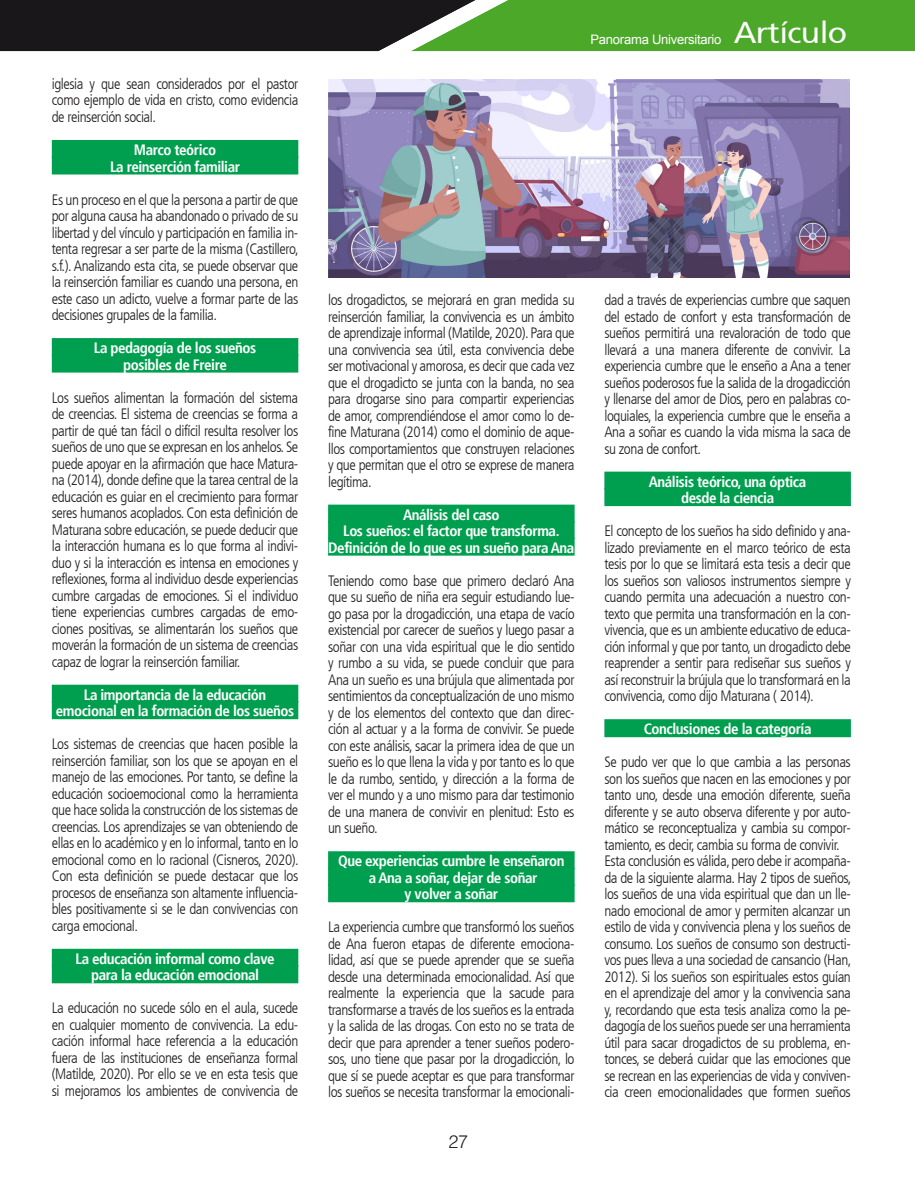
<style>
.page{position:relative;width:915px;height:1191px;background:#fff}
.page>*{position:absolute;margin:0;border:0;box-sizing:border-box;transform-origin:0 0}
.t1{font:30px "Frutiger SAIN Rmv 1 Roman";letter-spacing:-.02em;color:#fff;scale:1.06 1}
.t2{font:300 18px "Helvetica LT Std";color:#231f20}
.t3{font:300 condensed 15px/16.5px "Frutiger LT";letter-spacing:-.03em;color:#231f20;text-align:justify}
.t4{font:700 condensed 15px/16.5px "Frutiger";letter-spacing:-.03em;color:#fff;text-align:center}
.t5{font:13.05px "Arial";letter-spacing:-.02em;color:#fff}
</style>
<div class="page">
<svg style="left:0;top:0;width:914px;height:51px;background:#3a672a"></svg>
<div style="left:52px;top:140px;width:246px;height:18px;background:#009f4f"></div>
<div style="left:52px;top:156px;width:246px;height:18px;background:#009f4f"></div>
<div style="left:52px;top:338px;width:246px;height:18px;background:#009f4f"></div>
<div style="left:52px;top:354px;width:246px;height:18px;background:#009f4f"></div>
<div style="left:52px;top:684px;width:246px;height:18px;background:#009f4f"></div>
<div style="left:52px;top:701px;width:246px;height:18px;background:#009f4f"></div>
<div style="left:52px;top:948px;width:246px;height:18px;background:#009f4f"></div>
<div style="left:52px;top:965px;width:246px;height:18px;background:#009f4f"></div>
<div style="left:328px;top:504px;width:246px;height:18px;background:#009f4f"></div>
<div style="left:328px;top:521px;width:246px;height:18px;background:#009f4f"></div>
<div style="left:328px;top:537px;width:246px;height:18px;background:#009f4f"></div>
<div style="left:328px;top:851px;width:246px;height:18px;background:#009f4f"></div>
<div style="left:328px;top:867px;width:246px;height:18px;background:#009f4f"></div>
<div style="left:328px;top:884px;width:246px;height:18px;background:#009f4f"></div>
<div style="left:604px;top:471px;width:246px;height:18px;background:#009f4f"></div>
<div style="left:604px;top:488px;width:246px;height:18px;background:#009f4f"></div>
<div style="left:604px;top:719px;width:246px;height:18px;background:#009f4f"></div>
<img style="left:328px;top:80px;width:520px;height:197px">
<p class="t3" style="left:52px;top:76px;width:248px">iglesia y que sean considerados por el pastor como ejemplo de vida en cristo, como evidencia de reinserción social.</p>
<p class="t4" style="left:110px;top:142px;width:131px">Marco teórico<br>La reinserción familiar</p>
<p class="t3" style="left:52px;top:191px;width:248px">Es un proceso en el que la persona a partir de que por alguna causa ha abandonado o privado de su libertad y del vínculo y participación en familia in&shy;tenta regresar a ser parte de la misma (Castillero, s.f.). Analizando esta cita, se puede observar que la reinserción familiar es cuando una persona, en este caso un adicto, vuelve a formar parte de las decisiones grupales de la familia.</p>
<p class="t4" style="left:94px;top:340px;width:164px">La pedagogía de los sueños posibles de Freire</p>
<p class="t3" style="left:52px;top:389px;width:248px">Los sueños alimentan la formación del sistema de creencias. El sistema de creencias se forma a partir de qué tan fácil o difícil resulta resolver los sueños de uno que se expresan en los anhelos. Se puede apoyar en la afirmación que hace Matura&shy;na (2014), donde define que la tarea central de la educación es guiar en el crecimiento para formar seres humanos acoplados. Con esta definición de Maturana sobre educación, se puede deducir que la interacción humana es lo que forma al indivi&shy;duo y si la interacción es intensa en emociones y reflexiones, forma al individuo desde experiencias cumbre cargadas de emociones. Si el individuo tiene experiencias cumbres cargadas de emo&shy;ciones positivas, se alimentarán los sueños que moverán la formación de un sistema de creencias capaz de lograr la reinserción familiar.</p>
<p class="t4" style="left:56px;top:686px;width:240px">La importancia de la educación emocional en la formación de los sueños</p>
<p class="t3" style="left:52px;top:736px;width:248px">Los sistemas de creencias que hacen posible la reinserción familiar, son los que se apoyan en el manejo de las emociones. Por tanto, se define la educación socioemocional como la herramienta que hace solida la construcción de los sistemas de creencias. Los aprendizajes se van obteniendo de ellas en lo académico y en lo informal, tanto en lo emocional como en lo racional (Cisneros, 2020).<br>Con esta definición se puede destacar que los procesos de enseñanza son altamente influencia&shy;bles positivamente si se le dan convivencias con carga emocional.</p>
<p class="t4" style="left:75px;top:950px;width:200px">La educación informal como clave para la educación emocional</p>
<p class="t3" style="left:52px;top:1000px;width:248px">La educación no sucede sólo en el aula, sucede en cualquier momento de convivencia. La edu&shy;cación informal hace referencia a la educación fuera de las instituciones de enseñanza formal (Matilde, 2020). Por ello se ve en esta tesis que si mejoramos los ambientes de convivencia de</p>
<p class="t5" style="left:590px;top:30px;width:132px">Panorama Universitario</p>
<h1 class="t1" style="left:733px;top:15px;width:109px">Art’culo</h1>
<p class="t3" style="left:328px;top:292px;width:248px">los drogadictos, se mejorará en gran medida su reinserción familiar, la convivencia es un ámbito de aprendizaje informal (Matilde, 2020). Para que una convivencia sea útil, esta convivencia debe ser motivacional y amorosa, es decir que cada vez que el drogadicto se junta con la banda, no sea para drogarse sino para compartir experiencias de amor, comprendiéndose el amor como lo de&shy;fine Maturana (2014) como el dominio de aque&shy;llos comportamientos que construyen relaciones y que permitan que el otro se exprese de manera legítima.</p>
<p class="t4" style="left:328px;top:506px;width:247px">Análisis del caso<br>Los sueños: el factor que transforma.<br>Definición de lo que es un sueño para Ana</p>
<p class="t3" style="left:328px;top:572px;width:248px">Teniendo como base que primero declaró Ana que su sueño de niña era seguir estudiando lue&shy;go pasa por la drogadicción, una etapa de vacío existencial por carecer de sueños y luego pasar a soñar con una vida espiritual que le dio sentido y rumbo a su vida, se puede concluir que para Ana un sueño es una brújula que alimentada por sentimientos da conceptualización de uno mismo y de los elementos del contexto que dan direc&shy;ción al actuar y a la forma de convivir. Se puede con este análisis, sacar la primera idea de que un sueño es lo que llena la vida y por tanto es lo que le da rumbo, sentido, y dirección a la forma de ver el mundo y a uno mismo para dar testimonio de una manera de convivir en plenitud: Esto es un sueño.</p>
<p class="t4" style="left:338px;top:853px;width:228px">Que experiencias cumbre le enseñaron a Ana a soñar, dejar de soñar<br>y volver a soñar</p>
<p class="t3" style="left:328px;top:919px;width:248px">La experiencia cumbre que transformó los sueños de Ana fueron etapas de diferente emociona&shy;lidad, así que se puede aprender que se sueña desde una determinada emocionalidad. Así que realmente la experiencia que la sacude para transformarse a través de los sueños es la entrada y la salida de las drogas. Con esto no se trata de decir que para aprender a tener sueños podero&shy;sos, uno tiene que pasar por la drogadicción, lo que sí se puede aceptar es que para transformar los sueños se necesita transformar la emocionali-</p>
<p class="t2" style="left:448px;top:1130px;width:21px">27</p>
<p class="t3" style="left:604px;top:292px;width:248px">dad a través de experiencias cumbre que saquen del estado de confort y esta transformación de sueños permitirá una revaloración de todo que llevará a una manera diferente de convivir. La experiencia cumbre que le enseño a Ana a tener sueños poderosos fue la salida de la drogadicción y llenarse del amor de Dios, pero en palabras co&shy;loquiales, la experiencia cumbre que le enseña a Ana a soñar es cuando la vida misma la saca de su zona de confort.</p>
<p class="t4" style="left:648px;top:473px;width:159px">Análisis teórico, una óptica desde la ciencia</p>
<p class="t3" style="left:604px;top:523px;width:248px">El concepto de los sueños ha sido definido y ana&shy;lizado previamente en el marco teórico de esta tesis por lo que se limitará esta tesis a decir que los sueños son valiosos instrumentos siempre y cuando permita una adecuación a nuestro con&shy;texto que permita una transformación en la con&shy;vivencia, que es un ambiente educativo de educa&shy;ción informal y que por tanto, un drogadicto debe reaprender a sentir para rediseñar sus sueños y así reconstruir la brújula que lo transformará en la convivencia, como dijo Maturana ( 2014).</p>
<p class="t4" style="left:643px;top:721px;width:169px">Conclusiones de la categoría</p>
<p class="t3" style="left:604px;top:754px;width:248px;text-align:left">Se pudo ver que lo que cambia a las personas son los sueños que nacen en las emociones y por tanto uno, desde una emoción diferente, sueña diferente y se auto observa diferente y por auto&shy;mático se reconceptualiza y cambia su compor&shy;tamiento, es decir, cambia su forma de convivir.<br>Esta conclusión es válida, pero debe ir acompaña&shy;da de la siguiente alarma. Hay 2 tipos de sueños, los sueños de una vida espiritual que dan un lle&shy;nado emocional de amor y permiten alcanzar un estilo de vida y convivencia plena y los sueños de consumo. Los sueños de consumo son destructi&shy;vos pues lleva a una sociedad de cansancio (Han, 2012). Si los sueños son espirituales estos guían en el aprendizaje del amor y la convivencia sana y, recordando que esta tesis analiza como la pe&shy;dagogía de los sueños puede ser una herramienta útil para sacar drogadictos de su problema, en&shy;tonces, se deberá cuidar que las emociones que se recrean en las experiencias de vida y conviven&shy;cia creen emocionalidades que formen sueños</p>
</div>
